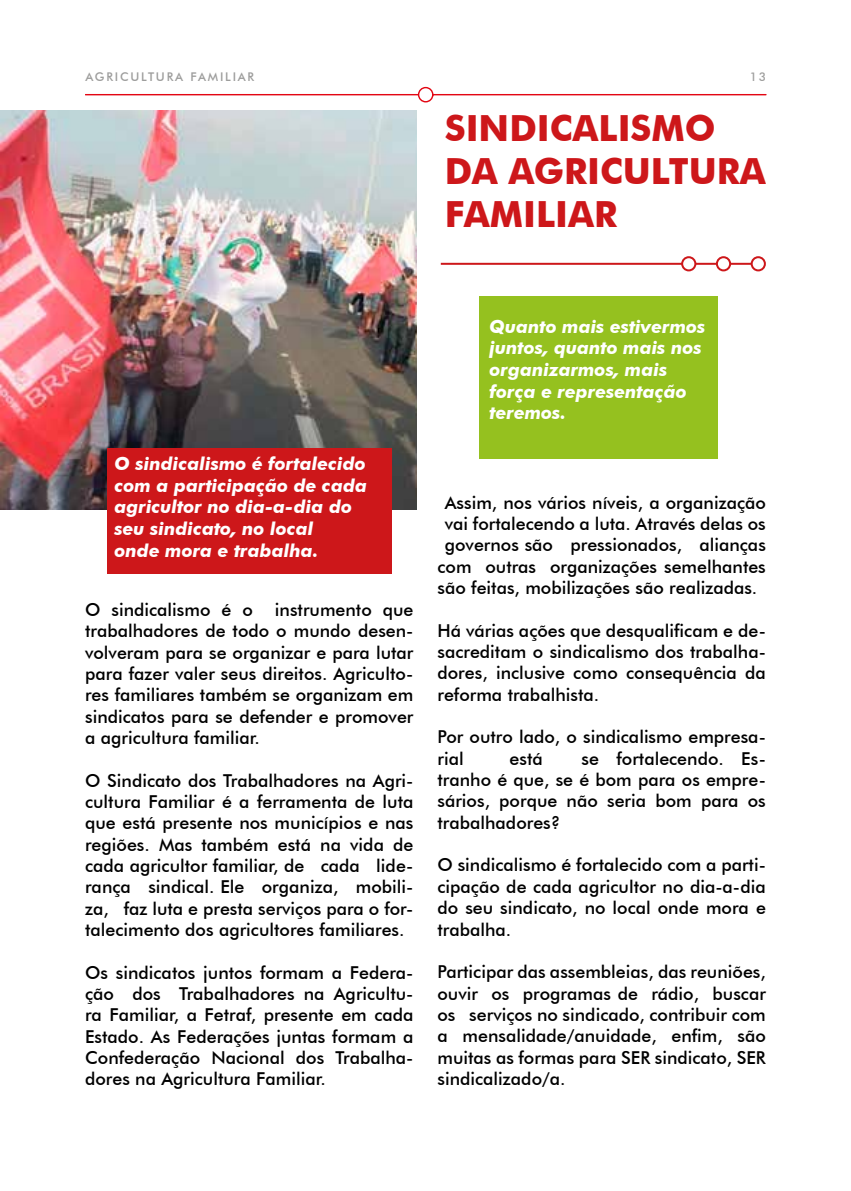
<style>
.page{position:relative;width:851px;height:1191px;background:#fff}
.page>*{position:absolute;margin:0;border:0;box-sizing:border-box;transform-origin:0 0}
.t1{font:700 36px/43.2px "Futura BT";color:#cd171a}
.t2{font:italic 700 18px/21.6px "Futura BT";color:#fff}
.t3{font:500 17.8px/21.4px "Futura BT";color:#000;text-align:justify}
.t4{font:500 12px "Futura BT";letter-spacing:.15em;color:#9d9d9c}
</style>
<div class="page">
<svg style="left:85px;top:86px;width:681px;height:17px"></svg>
<img style="left:1px;top:110px;width:415px;height:400px">
<hr style="left:440px;top:263px;width:321px;height:2px;background:#cd171a">
<div style="left:751px;top:257px;width:13px;height:13px;background:#fff;border-radius:50%"></div>
<div style="left:750px;top:256px;width:15px;height:15px;border:2px solid #cd171a;border-radius:50%"></div>
<svg style="left:716px;top:257px;width:14px;height:13px"></svg>
<div style="left:715px;top:256px;width:16px;height:15px;border:2px solid #cd171a;border-radius:50%"></div>
<div style="left:682px;top:257px;width:13px;height:13px;background:#fff;border-radius:50%"></div>
<div style="left:681px;top:256px;width:15px;height:15px;border:2px solid #cd171a;border-radius:50%"></div>
<div style="left:479px;top:296px;width:239px;height:163px;background:#95c11f"></div>
<div style="left:107px;top:448px;width:284px;height:126px;background:#cd171a"></div>
<p class="t4" style="left:85px;top:70px;width:170px">AGRICULTURA FAMILIAR</p>
<p class="t4" style="left:749px;top:70px;width:18px">13</p>
<h1 class="t1" style="left:444px;top:106px;width:322px">SINDICALISMO<br>DA AGRICULTURA<br>FAMILIAR</h1>
<p class="t2" style="left:115px;top:453px;width:254px">O sindicalismo é fortalecido com a participação de cada agricultor no dia-a-dia do seu sindicato, no local<br>onde mora e trabalha.</p>
<p class="t3" style="left:85px;top:598px;width:330px">O sindicalismo é o instrumento que trabalhadores de todo o mundo desen&shy;volveram para se organizar e para lutar para fazer valer seus direitos. Agriculto&shy;res familiares também se organizam em sindicatos para se defender e promover a agricultura familiar.</p>
<p class="t3" style="left:85px;top:769px;width:330px">O Sindicato dos Trabalhadores na Agri&shy;cultura Familiar é a ferramenta de luta que está presente nos municípios e nas regiões. Mas também está na vida de cada agricultor familiar, de cada lide&shy;rança sindical. Ele organiza, mobili&shy;za, faz luta e presta serviços para o for&shy;talecimento dos agricultores familiares.</p>
<p class="t3" style="left:85px;top:961px;width:330px">Os sindicatos juntos formam a Federa&shy;ção dos Trabalhadores na Agricultu&shy;ra Familiar, a Fetraf, presente em cada Estado. As Federações juntas formam a Confederação Nacional dos Trabalha&shy;dores na Agricultura Familiar.</p>
<p class="t2" style="left:489px;top:315px;width:217px">Quanto mais estivermos juntos, quanto mais nos organizarmos, mais força e representação teremos.</p>
<p class="t3" style="left:437px;top:491px;width:330px;text-align:center">Assim, nos vários níveis, a organização vai fortalecendo a luta. Através delas os governos são pressionados, alianças com outras organizações semelhantes são feitas, mobilizações são realizadas.</p>
<p class="t3" style="left:437px;top:619px;width:330px">Há várias ações que desqualificam e de&shy;sacreditam o sindicalismo dos trabalha&shy;dores, inclusive como consequência da reforma trabalhista.</p>
<p class="t3" style="left:437px;top:726px;width:330px">Por outro lado, o sindicalismo empresa&shy;rial</p>
<p class="t3" style="left:437px;top:747px;width:330px;text-indent:144px">se fortalecendo. Es&shy;tranho é que, se é bom para os empre&shy;sários, porque não seria bom para os trabalhadores?</p>
<p class="t3" style="left:437px;top:854px;width:330px">O sindicalismo é fortalecido com a parti&shy;cipação de cada agricultor no dia-a-dia do seu sindicato, no local onde mora e trabalha.</p>
<p class="t3" style="left:437px;top:961px;width:330px">Participar das assembleias, das reuniões, ouvir os programas de rádio, buscar os serviços no sindicado, contribuir com a mensalidade/anuidade, enfim, são muitas as formas para SER sindicato, SER sindicalizado/a.</p>
<p class="t3" style="left:509px;top:747px;width:35px">está</p>
</div>
